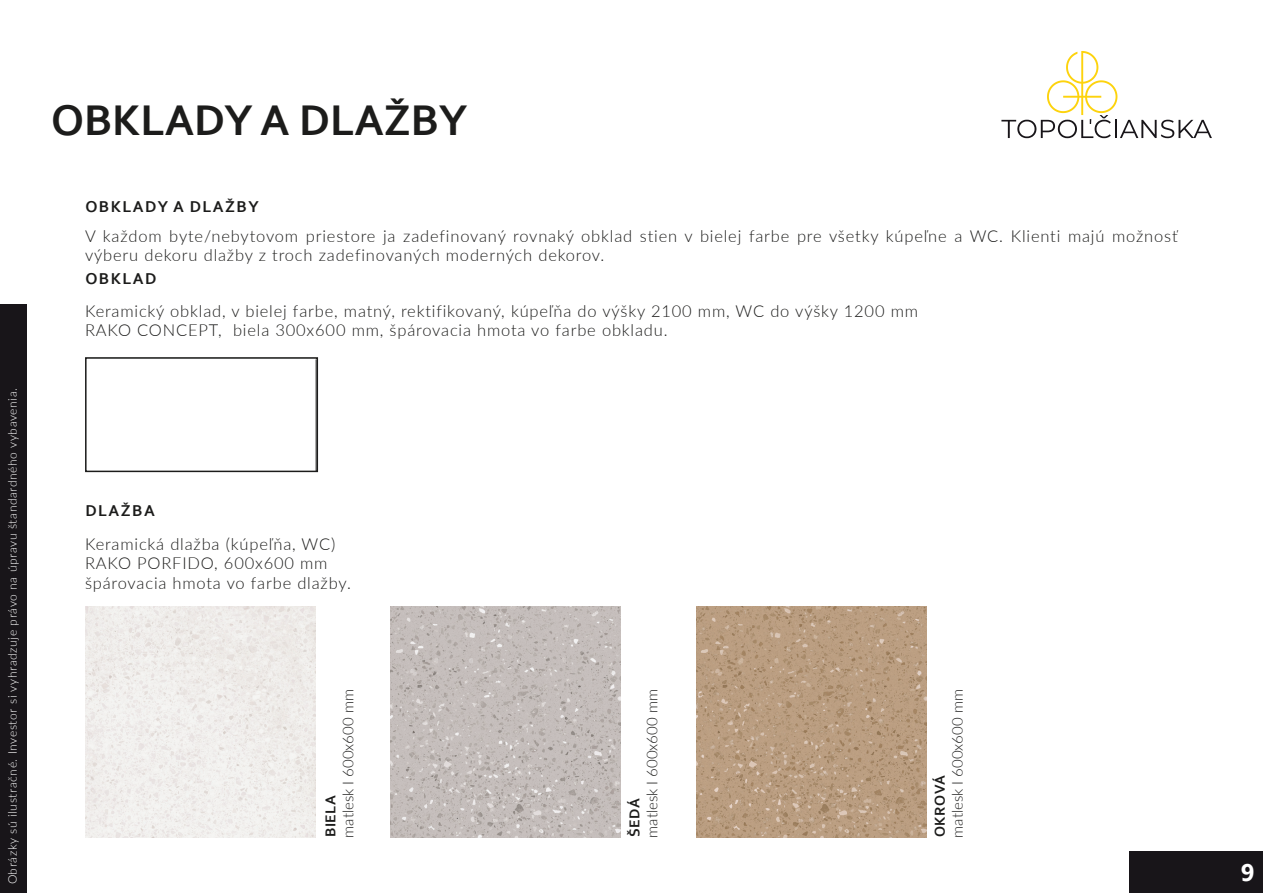
<style>
.page{position:relative;width:1263px;height:893px;background:#fff}
.page>*{position:absolute;margin:0;border:0;box-sizing:border-box;transform-origin:0 0}
.Paragraph_Style_1{font:700 45px "Corbel";color:#1c1c1b}
.t1{font:700 24px "Microsoft New Tai Lue";color:#fff}
.t2{font:300 16.5px/19.5px "Lato";letter-spacing:.05em;color:#1c1c1b}
.t3{font:700 16.5px "Corbel";letter-spacing:.09em;color:#1c1c1b}
.t4{font:300 15px "Lato";color:#1c1c1b}
.t5{font:700 15px "Corbel";letter-spacing:.04em;color:#1c1c1b}
.t6{font:300 12px "Lato";letter-spacing:.05em;color:#fff}
</style>
<div class="page">
<img style="left:85px;top:606px;width:230px;height:232px">
<div style="left:85px;top:357px;width:233px;height:115px;border:2px solid #1c1c1b"></div>
<img style="left:391px;top:606px;width:230px;height:232px">
<img style="left:696px;top:606px;width:230px;height:232px">
<div style="left:1129px;top:851px;width:134px;height:42px;background:#181519"></div>
<svg style="left:1001px;top:51px;width:211px;height:87px"></svg>
<div style="left:0;top:304px;width:27px;height:589px;background:#181519"></div>
<p class="t6" style="left:4px;top:884px;width:498px;rotate:-90deg">Obrázky sú ilustračné. Investor si vyhradzuje právo na úpravu štandardného vybavenia.</p>
<p class="Paragraph_Style_1" style="left:51px;top:93px;width:418px">OBKLADY A DLAŽBY</p>
<p class="t3" style="left:85px;top:196px;width:175px">OBKLADY A DLAŽBY</p>
<p class="t2" style="left:85px;top:226px;width:1094px">V každom byte/nebytovom priestore ja zadefinovaný rovnaký obklad stien v bielej farbe pre všetky kúpeľne a WC. Klienti majú možnosť výberu dekoru dlažby z troch zadefinovaných moderných dekorov.</p>
<p class="t3" style="left:85px;top:269px;width:73px">OBKLAD</p>
<p class="t2" style="left:85px;top:300px;width:834px">Keramický obklad, v bielej farbe, matný, rektifikovaný, kúpeľňa do výšky 2100 mm, WC do výšky 1200 mm</p>
<p class="t2" style="left:85px;top:320px;width:584px">RAKO CONCEPT, biela 300x600 mm, špárovacia hmota vo farbe obkladu.</p>
<p class="t3" style="left:85px;top:500px;width:71px">DLAŽBA</p>
<p class="t2" style="left:85px;top:533px;width:252px">Keramická dlažba (kúpeľňa, WC)</p>
<p class="t2" style="left:85px;top:553px;width:244px">RAKO PORFIDO, 600x600 mm</p>
<p class="t2" style="left:85px;top:572px;width:267px">špárovacia hmota vo farbe dlažby.</p>
<p class="t4" style="left:338px;top:838px;width:150px;rotate:-90deg">matlesk I 600x600 mm</p>
<p class="t5" style="left:321px;top:837px;width:44px;rotate:-90deg">BIELA</p>
<p class="t4" style="left:642px;top:838px;width:150px;rotate:-90deg">matlesk I 600x600 mm</p>
<p class="t5" style="left:625px;top:837px;width:41px;rotate:-90deg">ŠEDÁ</p>
<p class="t4" style="left:947px;top:838px;width:150px;rotate:-90deg">matlesk I 600x600 mm</p>
<p class="t5" style="left:930px;top:837px;width:64px;rotate:-90deg">OKROVÁ</p>
<p class="t1" style="left:1241px;top:859px;width:15px">9</p>
</div>
